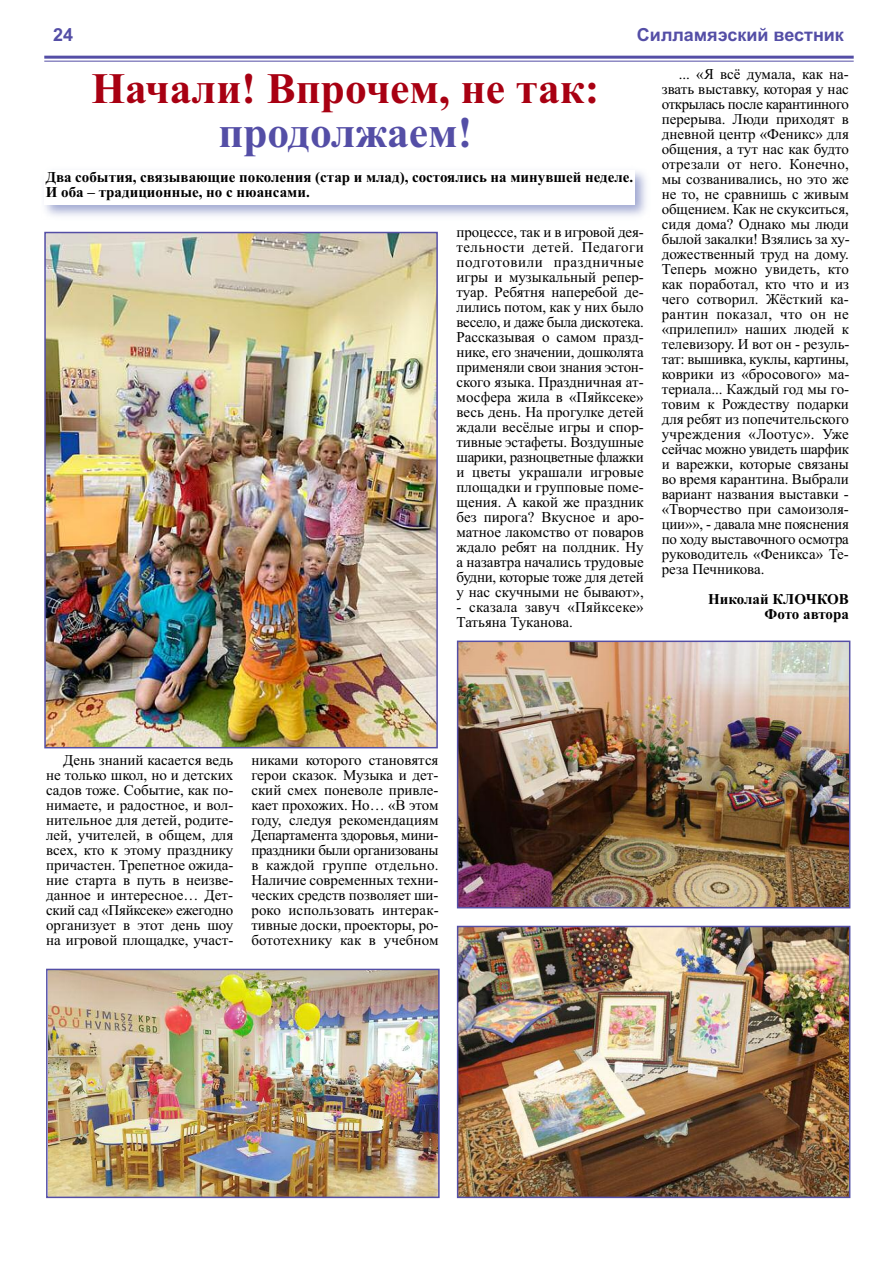
<style>
.page{position:relative;width:893px;height:1263px;background:#fff}
.page>*{position:absolute;margin:0;border:0;box-sizing:border-box;transform-origin:0 0}
.t1{font:700 43.5px "Times New Roman";color:#a80012}
.t2{font:700 43.5px "Times New Roman";color:#544ea6}
.t3{font:700 18px "Arial";color:#544ea6}
.t4{font:15px/15px "Times New Roman";color:#000;text-align:justify}
.t5{font:700 15px/15px "Times New Roman";color:#000;text-align:right}
</style>
<div class="page">
<hr style="left:44px;top:56px;width:810px;height:3px;background:#544ea6">
<hr style="left:44px;top:61px;width:810px;height:1px;background:#544ea6">
<img style="left:47px;top:235px;width:388px;height:510px">
<div style="left:44px;top:232px;width:394px;height:516px;border:2px solid #544ea6"></div>
<img style="left:460px;top:929px;width:387px;height:266px">
<div style="left:457px;top:926px;width:393px;height:272px;border:2px solid #544ea6"></div>
<img style="left:460px;top:643px;width:387px;height:262px">
<div style="left:457px;top:640px;width:393px;height:268px;border:2px solid #544ea6"></div>
<img style="left:49px;top:972px;width:388px;height:223px">
<div style="left:46px;top:969px;width:394px;height:229px;border:2px solid #544ea6"></div>
<p class="t3" style="left:53px;top:24px;width:22px">24</p>
<p class="t3" style="left:637px;top:24px;width:208px">Силламяэский вестник</p>
<h1 class="t1" style="left:91px;top:63px;width:509px">Начали! Впрочем, не так:</h1>
<h1 class="t2" style="left:218px;top:106px;width:256px">продолжаем!</h1>
<p class="t5" style="left:46px;top:169px;width:589px;text-align:left">Два события, связывающие поколения (стар и млад), состоялись на минувшей неделе.<br>И оба – традиционные, но с нюансами.</p>
<p class="t4" style="left:457px;top:224px;width:189px">процессе, так и в игровой дея&shy;тельности детей. Педагоги подготовили праздничные игры и музыкальный репер&shy;туар. Ребятня наперебой де&shy;лились потом, как у них было весело, и даже была дискотека.<br>Рассказывая о самом празд&shy;нике, его значении, дошколята применяли свои знания эстон&shy;ского языка. Праздничная ат&shy;мосфера жила в «Пяйксеке» весь день. На прогулке детей ждали весёлые игры и спор&shy;тивные эстафеты. Воздушные шарики, разноцветные флажки и цветы украшали игровые площадки и групповые поме&shy;щения. А какой же праздник без пирога? Вкусное и аро&shy;матное лакомство от поваров ждало ребят на полдник. Ну а назавтра начались трудовые будни, которые тоже для детей у нас скучными не бывают»,</p>
<p class="t4" style="left:457px;top:599px;width:189px">- сказала завуч «Пяйксеке»<br>Татьяна Туканова.</p>
<p class="t4" style="left:662px;top:66px;width:190px;text-indent:17px">... «Я всё думала, как на&shy;звать выставку, которая у нас открылась после карантинного перерыва. Люди приходят в дневной центр «Феникс» для общения, а тут нас как будто отрезали от него. Конечно, мы созванивались, но это же не то, не сравнишь с живым общением. Как не скукситься, сидя дома? Однако мы люди былой закалки! Взялись за ху&shy;дожественный труд на дому.<br>Теперь можно увидеть, кто как поработал, кто что и из чего сотворил. Жёсткий ка&shy;рантин показал, что он не «прилепил» наших людей к телевизору. И вот он - резуль&shy;тат: вышивка, куклы, картины, коврики из «бросового» ма&shy;териала... Каждый год мы го&shy;товим к Рождеству подарки для ребят из попечительского учреждения «Лоотус». Уже сейчас можно увидеть шарфик и варежки, которые связаны во время карантина. Выбрали вариант названия выставки - «Творчество при самоизоля&shy;ции»», - давала мне пояснения по ходу выставочного осмотра руководитель «Феникса» Те&shy;реза Печникова.</p>
<p class="t5" style="left:708px;top:591px;width:142px">Николай КЛОЧКОВ<br>Фото автора</p>
<p class="t4" style="left:46px;top:752px;width:189px;text-indent:17px">День знаний касается ведь не только школ, но и детских садов тоже. Событие, как по&shy;нимаете, и радостное, и вол&shy;нительное для детей, родите&shy;лей, учителей, в общем, для всех, кто к этому празднику причастен. Трепетное ожида&shy;ние старта в путь в неизве&shy;данное и интересное… Дет&shy;ский сад «Пяйксеке» ежегодно организует в этот день шоу на игровой площадке, участ-</p>
<p class="t4" style="left:251px;top:752px;width:189px">никами которого становятся герои сказок. Музыка и дет&shy;ский смех поневоле привле&shy;кает прохожих. Но… «В этом году, следуя рекомендациям Департамента здоровья, мини&shy;праздники были организованы в каждой группе отдельно.<br>Наличие современных техни&shy;ческих средств позволяет ши&shy;роко использовать интерак&shy;тивные доски, проекторы, ро&shy;бототехнику как в учебном</p>
</div>
